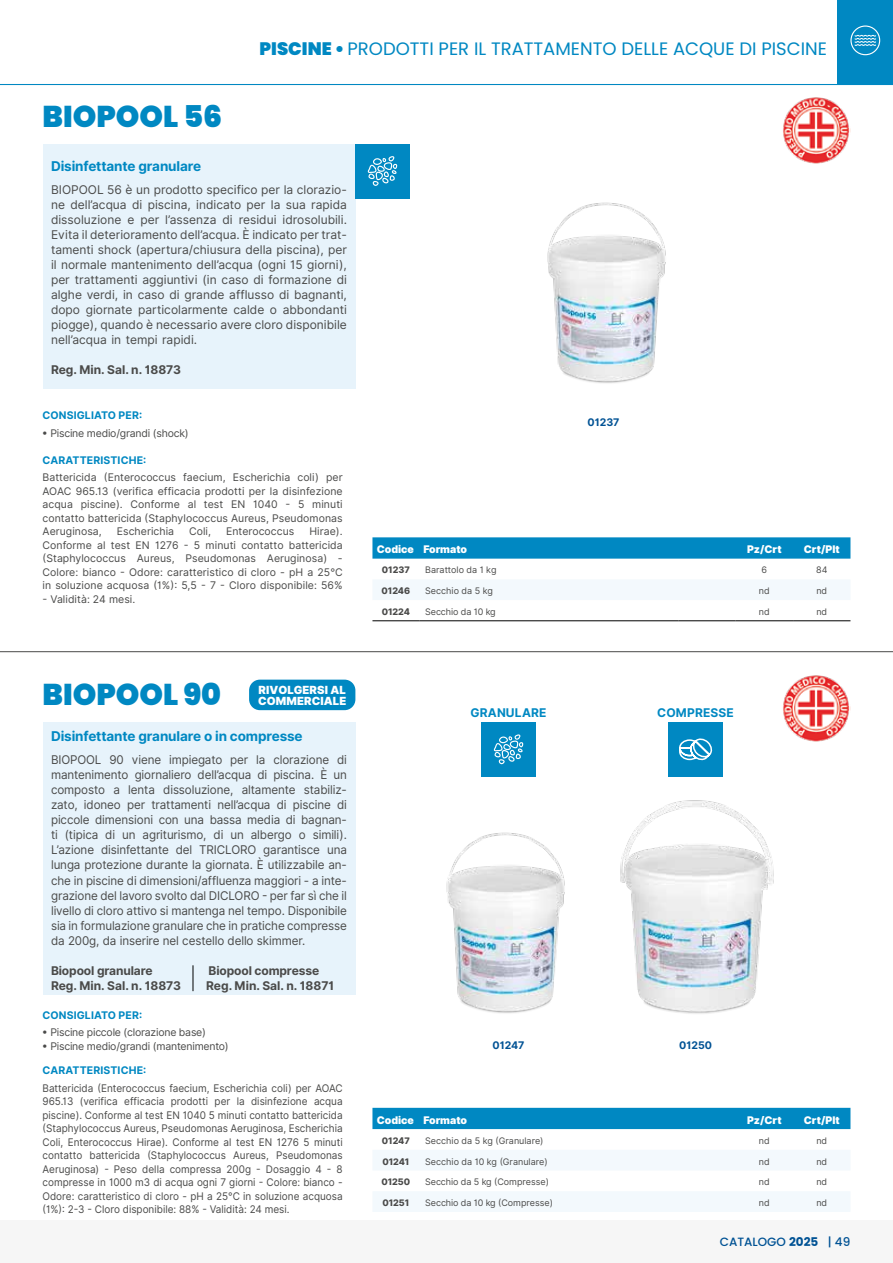
<style>
.page{position:relative;width:893px;height:1263px;background:#fff}
.page>*{position:absolute;margin:0;border:0;box-sizing:border-box;transform-origin:0 0}
.t1{font:900 30px "Poppins";color:#0088c2}
.t2{font:18px "Poppins";color:#0088c2}
.t3{font:700 13.5px "Inter";letter-spacing:-.01em;color:#0088c2}
.t4{font:12px/15px "Inter";letter-spacing:-.01em;color:#4a4a49;text-align:justify}
.t5{font:700 12px "Inter";letter-spacing:-.01em;color:#4a4a49}
.t6{font:700 12px "Inter";letter-spacing:.01em;color:#0088c2}
.t7{font:500 12px "Poppins";color:#005294}
.t8{font:900 11.25px/11.7px "Inter";letter-spacing:.01em;color:#fff}
.t9{font:10.5px/13.5px "Inter";color:#4a4a49;text-align:justify;scale:.95 1}
.t10{font:10.5px/13.5px "Inter";color:#4a4a49;text-align:justify}
.t11{font:10.5px "Inter";letter-spacing:-.02em;color:#4a4a49}
.t12{font:700 10.5px "Inter";letter-spacing:.01em;color:#0088c2}
.t13{font:900 10.5px "Inter";color:#fff}
.t14{font:700 10.5px "Inter";color:#005294}
.t15{font:9px "Inter";color:#4a4a49}
.t16{font:800 9px "Inter";letter-spacing:-.01em;color:#4a4a49}
.s1{font-weight:900}
.s2{font-weight:700}
</style>
<div class="page">
<div style="left:0;top:1220px;width:893px;height:43px;background:#f6f6f6"></div>
<hr style="left:0;top:84px;width:893px;height:1px;background:#0088c2">
<div style="left:838px;top:0;width:55px;height:85px;background:#0088c2"></div>
<div style="left:850px;top:25px;width:30px;height:30px;border:1px solid #fff;border-radius:50%"></div>
<svg style="left:854px;top:34px;width:23px;height:12px"></svg>
<div style="left:43px;top:144px;width:312px;height:244px;background:#e7f3fb"></div>
<div style="left:43px;top:722px;width:312px;height:273px;background:#e7f3fb"></div>
<hr style="left:0;top:651px;width:893px;height:1px;background:#4a4a49">
<svg style="left:372px;top:537px;width:478px;height:22px;background:#088cc4"></svg>
<div style="left:373px;top:580px;width:477px;height:20px;background:#f3f9fd"></div>
<hr style="left:372px;top:620px;width:47px;height:1px;background:#000">
<hr style="left:419px;top:620px;width:259px;height:1px;background:#000">
<hr style="left:678px;top:620px;width:58px;height:1px;background:#000">
<hr style="left:736px;top:620px;width:57px;height:1px;background:#000">
<hr style="left:793px;top:620px;width:57px;height:1px;background:#000">
<div style="left:372px;top:1108px;width:478px;height:21px;background:#0088c2"></div>
<svg style="left:373px;top:1150px;width:477px;height:62px"></svg>
<img style="left:547px;top:202px;width:119px;height:181px">
<div style="left:669px;top:722px;width:54px;height:54px;background:#0088c2"></div>
<svg style="left:679px;top:738px;width:33px;height:23px"></svg>
<div style="left:482px;top:722px;width:54px;height:54px;background:#0088c2"></div>
<svg style="left:494px;top:734px;width:30px;height:30px"></svg>
<img style="left:446px;top:832px;width:119px;height:181px">
<img style="left:620px;top:800px;width:154px;height:214px">
<div style="left:355px;top:144px;width:54px;height:54px;background:#0088c2"></div>
<svg style="left:368px;top:156px;width:29px;height:30px"></svg>
<img style="left:783px;top:97px;width:67px;height:67px">
<img style="left:783px;top:675px;width:67px;height:67px">
<svg style="left:192px;top:965px;width:1px;height:26px"></svg>
<div style="left:249px;top:680px;width:106px;height:30px;background:#0088c2;border-radius:11px"></div>
<h1 class="t1" style="left:43px;top:99px;width:181px">BIOPOOL 56</h1>
<h2 class="t2" style="left:260px;top:39px;width:569px"><span class="s1">PISCINE •</span> PRODOTTI PER IL TRATTAMENTO DELLE ACQUE DI PISCINE</h2>
<p class="t3" style="left:51px;top:156px;width:152px">Disinfettante granulare</p>
<p class="t4" style="left:51px;top:183px;width:297px">BIOPOOL 56 è un prodotto specifico per la clorazio&shy;ne dell’acqua di piscina, indicato per la sua rapida dissoluzione e per l’assenza di residui idrosolubili.<br>Evita il deterioramento dell’acqua. È indicato per trat&shy;tamenti shock (apertura/chiusura della piscina), per il normale mantenimento dell’acqua (ogni 15 giorni), per trattamenti aggiuntivi (in caso di formazione di alghe verdi, in caso di grande afflusso di bagnanti, dopo giornate particolarmente calde o abbondanti piogge), quando è necessario avere cloro disponibile nell’acqua in tempi rapidi.</p>
<p class="t5" style="left:51px;top:361px;width:132px">Reg. Min. Sal. n. 18873</p>
<p class="t12" style="left:43px;top:408px;width:101px">CONSIGLIATO PER:</p>
<p class="t11" style="left:43px;top:426px;width:148px">• Piscine medio/grandi (shock)</p>
<p class="t12" style="left:43px;top:452px;width:105px">CARATTERISTICHE:</p>
<p class="t10" style="left:43px;top:471px;width:302px">Battericida (Enterococcus faecium, Escherichia coli) per AOAC 965.13 (verifica efficacia prodotti per la disinfezione acqua piscine). Conforme al test EN 1040 - 5 minuti contatto battericida (Staphylococcus Aureus, Pseudomonas Aeruginosa,</p>
<p class="t10" style="left:43px;top:525px;width:302px;text-indent:267px">Hirae).<br>Conforme al test EN 1276 - 5 minuti contatto battericida (Staphylococcus Aureus, Pseudomonas Aeruginosa) - Colore: bianco - Odore: caratteristico di cloro - pH a 25°C in soluzione acquosa (1%): 5,5 - 7 - Cloro disponibile: 56%</p>
<p class="t10" style="left:43px;top:592px;width:94px">- Validità: 24 mesi.</p>
<p class="t10" style="left:117px;top:525px;width:59px">Escherichia</p>
<p class="t10" style="left:189px;top:525px;width:24px">Coli,</p>
<p class="t10" style="left:226px;top:525px;width:70px">Enterococcus</p>
<h1 class="t1" style="left:43px;top:677px;width:180px">BIOPOOL 90</h1>
<p class="t8" style="left:258px;top:684px;width:90px">RIVOLGERSI AL<br>COMMERCIALE</p>
<p class="t3" style="left:51px;top:726px;width:253px">Disinfettante granulare o in compresse</p>
<p class="t4" style="left:51px;top:753px;width:297px">BIOPOOL 90 viene impiegato per la clorazione di mantenimento giornaliero dell’acqua di piscina. È un composto a lenta dissoluzione, altamente stabiliz&shy;zato, idoneo per trattamenti nell’acqua di piscine di piccole dimensioni con una bassa media di bagnan&shy;ti (tipica di un agriturismo, di un albergo o simili).<br>L’azione disinfettante del TRICLORO garantisce una lunga protezione durante la giornata. È utilizzabile an&shy;che in piscine di dimensioni/affluenza maggiori - a inte&shy;grazione del lavoro svolto dal DICLORO - per far sì che il livello di cloro attivo si mantenga nel tempo. Disponibile sia in formulazione granulare che in pratiche compresse da 200g, da inserire nel cestello dello skimmer.</p>
<p class="t5" style="left:51px;top:961px;width:103px">Biopool granulare</p>
<p class="t5" style="left:209px;top:961px;width:112px">Biopool compresse</p>
<p class="t5" style="left:51px;top:976px;width:132px">Reg. Min. Sal. n. 18873</p>
<p class="t5" style="left:206px;top:976px;width:130px">Reg. Min. Sal. n. 18871</p>
<p class="t12" style="left:43px;top:1007px;width:101px">CONSIGLIATO PER:</p>
<p class="t11" style="left:43px;top:1025px;width:165px">• Piscine piccole (clorazione base)</p>
<p class="t11" style="left:43px;top:1038px;width:188px">• Piscine medio/grandi (mantenimento)</p>
<p class="t12" style="left:43px;top:1062px;width:105px">CARATTERISTICHE:</p>
<p class="t9" style="left:43px;top:1081px;width:318px">Battericida (Enterococcus faecium, Escherichia coli) per AOAC 965.13 (verifica efficacia prodotti per la disinfezione acqua piscine). Conforme al test EN 1040 5 minuti contatto battericida (Staphylococcus Aureus, Pseudomonas Aeruginosa, Escherichia Coli, Enterococcus Hirae). Conforme al test EN 1276 5 minuti contatto battericida (Staphylococcus Aureus, Pseudomonas Aeruginosa) - Peso della compressa 200g - Dosaggio 4 - 8 compresse in 1000 m3 di acqua ogni 7 giorni - Colore: bianco - Odore: caratteristico di cloro - pH a 25°C in soluzione acquosa (1%): 2-3 - Cloro disponibile: 88% - Validità: 24 mesi.</p>
<p class="t14" style="left:588px;top:414px;width:33px">01237</p>
<p class="t13" style="left:377px;top:541px;width:92px">Codice Formato</p>
<p class="t13" style="left:747px;top:541px;width:36px">Pz/Crt</p>
<p class="t13" style="left:804px;top:541px;width:37px">Crt/Plt</p>
<p class="t16" style="left:382px;top:563px;width:30px">01237</p>
<p class="t15" style="left:425px;top:563px;width:73px">Barattolo da 1 kg</p>
<p class="t15" style="left:762px;top:563px;width:7px">6</p>
<p class="t15" style="left:816px;top:563px;width:13px">84</p>
<p class="t16" style="left:381px;top:584px;width:30px">01246</p>
<p class="t15" style="left:425px;top:584px;width:69px">Secchio da 5 kg</p>
<p class="t15" style="left:759px;top:584px;width:12px">nd</p>
<p class="t15" style="left:816px;top:584px;width:12px">nd</p>
<p class="t16" style="left:382px;top:605px;width:30px">01224</p>
<p class="t15" style="left:425px;top:605px;width:72px">Secchio da 10 kg</p>
<p class="t15" style="left:759px;top:605px;width:12px">nd</p>
<p class="t15" style="left:816px;top:605px;width:12px">nd</p>
<p class="t6" style="left:471px;top:704px;width:77px">GRANULARE</p>
<p class="t6" style="left:657px;top:704px;width:78px">COMPRESSE</p>
<p class="t14" style="left:492px;top:1037px;width:34px">01247</p>
<p class="t14" style="left:679px;top:1037px;width:34px">01250</p>
<p class="t13" style="left:377px;top:1112px;width:92px">Codice Formato</p>
<p class="t13" style="left:747px;top:1112px;width:36px">Pz/Crt</p>
<p class="t13" style="left:804px;top:1112px;width:37px">Crt/Plt</p>
<p class="t16" style="left:382px;top:1134px;width:30px">01247</p>
<p class="t15" style="left:425px;top:1134px;width:120px">Secchio da 5 kg (Granulare)</p>
<p class="t15" style="left:759px;top:1134px;width:12px">nd</p>
<p class="t15" style="left:816px;top:1134px;width:12px">nd</p>
<p class="t16" style="left:382px;top:1155px;width:29px">01241</p>
<p class="t15" style="left:425px;top:1155px;width:124px">Secchio da 10 kg (Granulare)</p>
<p class="t15" style="left:759px;top:1155px;width:12px">nd</p>
<p class="t15" style="left:816px;top:1155px;width:12px">nd</p>
<p class="t16" style="left:382px;top:1175px;width:30px">01250</p>
<p class="t15" style="left:425px;top:1175px;width:125px">Secchio da 5 kg (Compresse)</p>
<p class="t15" style="left:759px;top:1175px;width:12px">nd</p>
<p class="t15" style="left:816px;top:1175px;width:12px">nd</p>
<p class="t16" style="left:383px;top:1196px;width:28px">01251</p>
<p class="t15" style="left:425px;top:1196px;width:129px">Secchio da 10 kg (Compresse)</p>
<p class="t15" style="left:759px;top:1196px;width:12px">nd</p>
<p class="t15" style="left:816px;top:1196px;width:12px">nd</p>
<p class="t7" style="left:720px;top:1235px;width:132px">CATALOGO <span class="s2">2025</span> | 49</p>
</div>
